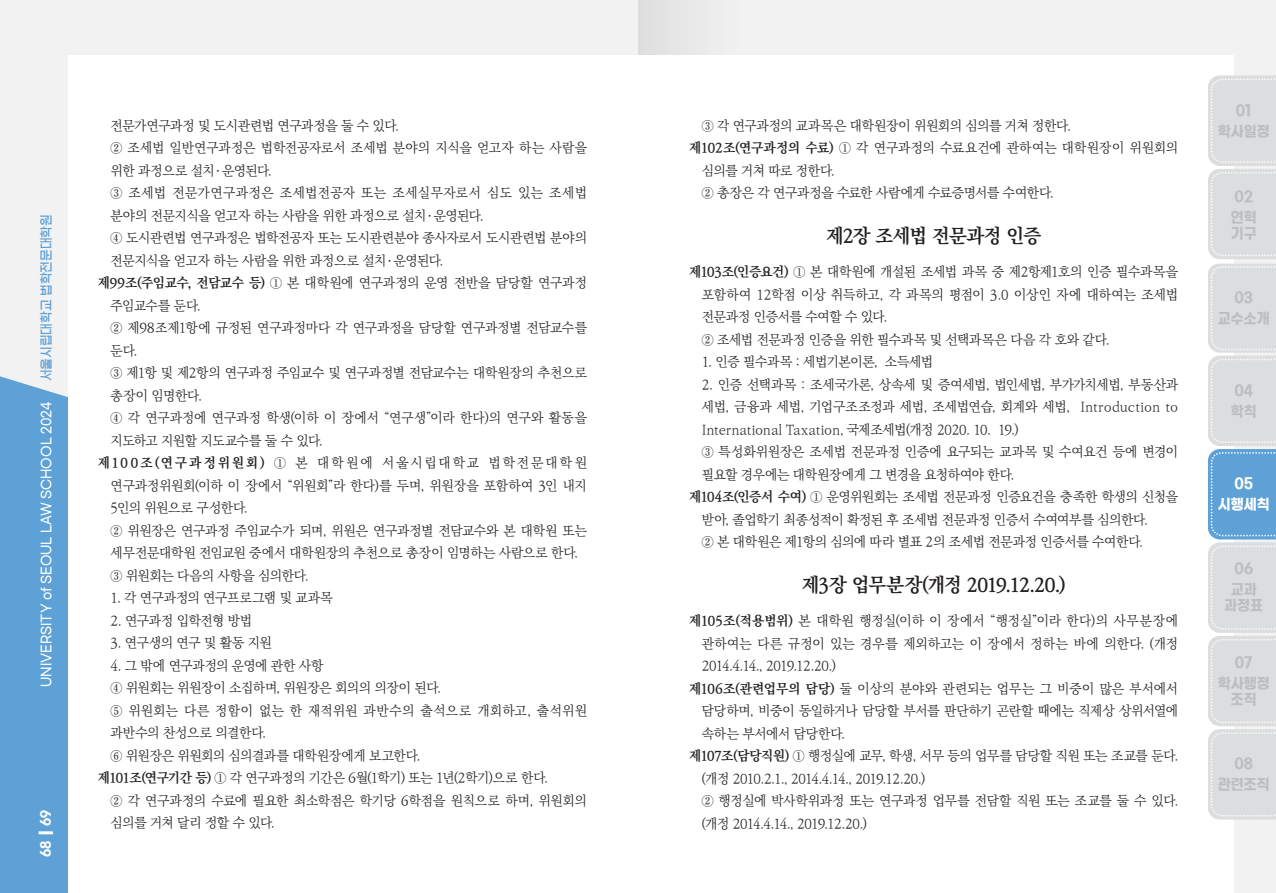
<style>
.page{position:relative;width:1276px;height:893px;background:#f2f2f3}
.page>*{position:absolute;margin:0;border:0;box-sizing:border-box;transform-origin:0 0}
.단락_스타일_1{font:19.5px "Ko Pub World Batang PB";letter-spacing:-.045em;color:#231f20}
.t1{font:15px/20.7px "Gmarket Sans TTF Bold";color:#bcbec0;text-align:center;scale:.9 1}
.t2{font:15px/20.7px "Gmarket Sans TTF Bold";color:#fff;text-align:center;scale:.9 1}
.단락_스타일_1-2{font:13.5px/22.5px "Ko Pub World Batang PL";letter-spacing:-.015em;color:#231f20}
.단락_스타일_1-3{font:13.5px/22.5px "Ko Pub World Batang PL";letter-spacing:.015em;color:#231f20}
.단락_스타일_1-4{font:13.5px/22.5px "Ko Pub World Batang PL";letter-spacing:-.035em;color:#231f20}
.t3{font:13.5px "Gmarket Sans TTF Medium";color:#fff;scale:.9 1}
.t4{font:13.5px "Gmarket Sans TTF Medium";color:#5ea1d6;scale:.9 1}
.t5{font:13.5px "Gmarket Sans TTF Bold";color:#fff;scale:.9 1}
.s1{font-family:"Ko Pub World Batang PB"}
</style>
<div class="page">
<div style="left:0;top:376px;width:68px;height:517px;background:#5ea1d6"></div>
<div style="left:638px;top:0;width:102px;height:893px;background:#e7e8e9"></div>
<div style="left:68px;top:55px;width:1165px;height:838px;background:#fff"></div>
<svg style="left:1208px;top:75px;width:68px;height:745px"></svg>
<hr style="left:39px;top:831px;width:14px;height:3px;background:#fff">
<p class="t4" style="left:39px;top:381px;width:187px;rotate:-90deg">서울시립대학교 법학전문대학원</p>
<p class="t3" style="left:39px;top:687px;width:319px;rotate:-90deg">UNIVERSITY of SEOUL LAW SCHOOL 2024</p>
<p class="t5" style="left:38px;top:857px;width:54px;rotate:-90deg">68 69</p>
<p class="단락_스타일_1-2" style="left:111px;top:115px;width:290px">전문가연구과정 및 도시관련법 연구과정을 둘 수 있다.</p>
<p class="단락_스타일_1-2" style="left:111px;top:137px;width:478px">② 조세법 일반연구과정은 법학전공자로서 조세법 분야의 지식을 얻고자 하는 사람을 위한 과정으로 설치ㆍ운영된다.</p>
<p class="단락_스타일_1-3" style="left:111px;top:182px;width:478px">③ 조세법 전문가연구과정은 조세법전공자 또는 조세실무자로서 심도 있는 조세법 분야의 전문지식을 얻고자 하는 사람을 위한 과정으로 설치ㆍ운영된다.</p>
<p class="단락_스타일_1-2" style="left:111px;top:227px;width:478px">④ 도시관련법 연구과정은 법학전공자 또는 도시관련분야 종사자로서 도시관련법 분야의 전문지식을 얻고자 하는 사람을 위한 과정으로 설치ㆍ운영된다.</p>
<p class="단락_스타일_1-2" style="left:111px;top:272px;width:478px;text-indent:-13px"><span class="s1">제99조(주임교수, 전담교수 등)</span> ① 본 대학원에 연구과정의 운영 전반을 담당할 연구과정 주임교수를 둔다.</p>
<p class="단락_스타일_1-2" style="left:111px;top:317px;width:478px">② 제98조제1항에 규정된 연구과정마다 각 연구과정을 담당할 연구과정별 전담교수를 둔다.</p>
<p class="단락_스타일_1-2" style="left:111px;top:362px;width:478px">③ 제1항 및 제2항의 연구과정 주임교수 및 연구과정별 전담교수는 대학원장의 추천으로 총장이 임명한다.</p>
<p class="단락_스타일_1-2" style="left:111px;top:407px;width:478px">④ 각 연구과정에 연구과정 학생(이하 이 장에서 “연구생”이라 한다)의 연구와 활동을 지도하고 지원할 지도교수를 둘 수 있다.</p>
<p class="단락_스타일_1-2" style="left:111px;top:452px;width:478px;text-align:justify;text-indent:-13px"><span class="s1">제100조(연구과정위원회)</span> ① 본 대학원에 서울시립대학교 법학전문대학원 연구과정위원회(이하 이 장에서 “위원회”라 한다)를 두며, 위원장을 포함하여 3인 내지 5인의 위원으로 구성한다.</p>
<p class="단락_스타일_1-2" style="left:111px;top:520px;width:478px">② 위원장은 연구과정 주임교수가 되며, 위원은 연구과정별 전담교수와 본 대학원 또는 세무전문대학원 전임교원 중에서 대학원장의 추천으로 총장이 임명하는 사람으로 한다.</p>
<p class="단락_스타일_1-2" style="left:111px;top:565px;width:199px">③ 위원회는 다음의 사항을 심의한다.</p>
<p class="단락_스타일_1-2" style="left:111px;top:587px;width:224px">1. 각 연구과정의 연구프로그램 및 교과목</p>
<p class="단락_스타일_1-2" style="left:111px;top:610px;width:143px">2. 연구과정 입학전형 방법</p>
<p class="단락_스타일_1-2" style="left:111px;top:632px;width:163px">3. 연구생의 연구 및 활동 지원</p>
<p class="단락_스타일_1-2" style="left:111px;top:655px;width:214px">4. 그 밖에 연구과정의 운영에 관한 사항</p>
<p class="단락_스타일_1-2" style="left:111px;top:677px;width:332px">④ 위원회는 위원장이 소집하며, 위원장은 회의의 의장이 된다.</p>
<p class="단락_스타일_1-3" style="left:111px;top:700px;width:478px">⑤ 위원회는 다른 정함이 없는 한 재적위원 과반수의 출석으로 개회하고, 출석위원 과반수의 찬성으로 의결한다.</p>
<p class="단락_스타일_1-2" style="left:111px;top:745px;width:311px">⑥ 위원장은 위원회의 심의결과를 대학원장에게 보고한다.</p>
<p class="단락_스타일_1-2" style="left:98px;top:767px;width:452px"><span class="s1">제101조(연구기간 등)</span> ① 각 연구과정의 기간은 6월(1학기) 또는 1년(2학기)으로 한다.</p>
<p class="단락_스타일_1-2" style="left:111px;top:790px;width:478px">② 각 연구과정의 수료에 필요한 최소학점은 학기당 6학점을 원칙으로 하며, 위원회의 심의를 거쳐 달리 정할 수 있다.</p>
<p class="단락_스타일_1-2" style="left:702px;top:115px;width:370px">③ 각 연구과정의 교과목은 대학원장이 위원회의 심의를 거쳐 정한다.</p>
<p class="단락_스타일_1-2" style="left:702px;top:137px;width:478px;text-indent:-13px"><span class="s1">제102조(연구과정의 수료)</span> ① 각 연구과정의 수료요건에 관하여는 대학원장이 위원회의 심의를 거쳐 따로 정한다.</p>
<p class="단락_스타일_1-2" style="left:702px;top:182px;width:353px">② 총장은 각 연구과정을 수료한 사람에게 수료증명서를 수여한다.</p>
<p class="단락_스타일_1" style="left:826px;top:221px;width:216px">제2장 조세법 전문과정 인증</p>
<p class="단락_스타일_1-2" style="left:702px;top:261px;width:478px;text-align:justify;text-indent:-13px"><span class="s1">제103조(인증요건)</span> ① 본 대학원에 개설된 조세법 과목 중 제2항제1호의 인증 필수과목을 포함하여 12학점 이상 취득하고, 각 과목의 평점이 3.0 이상인 자에 대하여는 조세법 전문과정 인증서를 수여할 수 있다.</p>
<p class="단락_스타일_1-2" style="left:702px;top:329px;width:409px">② 조세법 전문과정 인증을 위한 필수과목 및 선택과목은 다음 각 호와 같다.</p>
<p class="단락_스타일_1-2" style="left:702px;top:351px;width:233px">1. 인증 필수과목 : 세법기본이론, 소득세법</p>
<p class="단락_스타일_1-2" style="left:702px;top:374px;width:478px;text-align:justify">2. 인증 선택과목 : 조세국가론, 상속세 및 증여세법, 법인세법, 부가가치세법, 부동산과 세법, 금융과 세법, 기업구조조정과 세법, 조세법연습, 회계와 세법, Introduction to International Taxation, 국제조세법(개정 2020. 10. 19.)</p>
<p class="단락_스타일_1-2" style="left:702px;top:441px;width:478px">③ 특성화위원장은 조세법 전문과정 인증에 요구되는 교과목 및 수여요건 등에 변경이 필요할 경우에는 대학원장에게 그 변경을 요청하여야 한다.</p>
<p class="단락_스타일_1-2" style="left:702px;top:486px;width:478px;text-indent:-13px"><span class="s1">제104조(인증서 수여)</span> ① 운영위원회는 조세법 전문과정 인증요건을 충족한 학생의 신청을 받아, 졸업학기 최종성적이 확정된 후 조세법 전문과정 인증서 수여여부를 심의한다.</p>
<p class="단락_스타일_1-2" style="left:702px;top:531px;width:443px">② 본 대학원은 제1항의 심의에 따라 별표 2의 조세법 전문과정 인증서를 수여한다.</p>
<p class="단락_스타일_1" style="left:802px;top:570px;width:265px">제3장 업무분장(개정 2019.12.20.)</p>
<p class="단락_스타일_1-2" style="left:702px;top:610px;width:478px;text-align:justify;text-indent:-13px"><span class="s1">제105조(적용범위)</span> 본 대학원 행정실(이하 이 장에서 “행정실”이라 한다)의 사무분장에 관하여는 다른 규정이 있는 경우를 제외하고는 이 장에서 정하는 바에 의한다. (개정 2014.4.14., 2019.12.20.)</p>
<p class="단락_스타일_1-2" style="left:702px;top:678px;width:478px;text-align:justify;text-indent:-13px"><span class="s1">제106조(관련업무의 담당)</span> 둘 이상의 분야와 관련되는 업무는 그 비중이 많은 부서에서 담당하며, 비중이 동일하거나 담당할 부서를 판단하기 곤란할 때에는 직제상 상위서열에 속하는 부서에서 담당한다.</p>
<p class="단락_스타일_1-4" style="left:702px;top:745px;width:478px;text-indent:-13px"><span class="s1">제107조(담당직원)</span> ① 행정실에 교무, 학생, 서무 등의 업무를 담당할 직원 또는 조교를 둔다. (개정 2010.2.1., 2014.4.14., 2019.12.20.)</p>
<p class="단락_스타일_1-2" style="left:702px;top:790px;width:478px">② 행정실에 박사학위과정 또는 연구과정 업무를 전담할 직원 또는 조교를 둘 수 있다. (개정 2014.4.14., 2019.12.20.)</p>
<p class="t1" style="left:1217px;top:101px;width:59px">01 학사일정</p>
<p class="t1" style="left:1230px;top:187px;width:30px;text-align:left">02 연혁</p>
<p class="t1" style="left:1230px;top:224px;width:30px">기구</p>
<p class="t1" style="left:1217px;top:288px;width:59px">03 교수소개</p>
<p class="t1" style="left:1230px;top:381px;width:30px;text-align:left">04 학칙</p>
<p class="t2" style="left:1217px;top:474px;width:59px">05 시행세칙</p>
<p class="t1" style="left:1230px;top:559px;width:30px;text-align:left">06 교과</p>
<p class="t1" style="left:1224px;top:596px;width:45px">과정표</p>
<p class="t1" style="left:1217px;top:653px;width:59px">07 학사행정</p>
<p class="t1" style="left:1230px;top:690px;width:30px">조직</p>
<p class="t1" style="left:1217px;top:754px;width:59px">08 관련조직</p>
</div>
